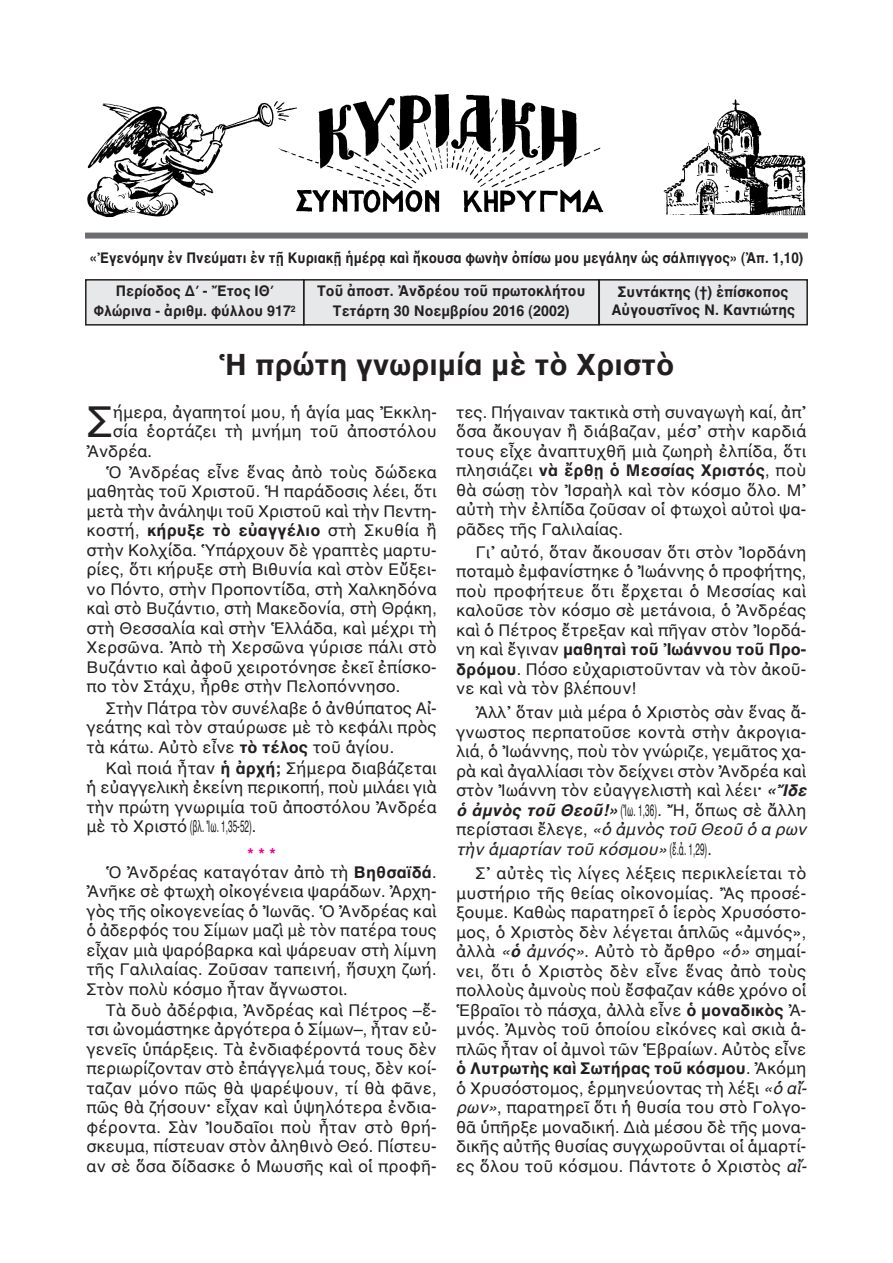
<style>
.page{position:relative;width:893px;height:1263px;background:#fff}
.page>*{position:absolute;margin:0;border:0;box-sizing:border-box;transform-origin:0 0}
.t1{font:43.5px "AL Helvetica";color:#231f20}
.t2{font:700 30px "AL Helvetica";color:#231f20}
.t3{font:16.5px/19.5px "AL Helvetica";color:#231f20;text-align:justify}
.t4{font:700 15px/19.5px "AL Helvetica";color:#231f20;text-align:center;scale:.95 1}
.t5{font:700 15px "AL Helvetica";color:#231f20;scale:.9 1}
.s1{font-weight:700}
.s2{font-weight:700;color:#ed028c}
.s3{font-weight:700;font-style:italic}
.s4{font-style:italic}
</style>
<div class="page">
<div style="left:304px;top:280px;width:295px;height:45px;background:#e7e8e9"></div>
<div style="left:303px;top:279px;width:297px;height:47px;border:2px solid #231f20"></div>
<div style="left:87px;top:281px;width:216px;height:43px;background:#e7e8e9"></div>
<div style="left:85px;top:279px;width:219px;height:47px;border:2px solid #231f20"></div>
<div style="left:600px;top:281px;width:206px;height:43px;background:#e7e8e9"></div>
<div style="left:598px;top:279px;width:210px;height:46px;border:2px solid #231f20"></div>
<div style="left:85px;top:233px;width:723px;height:6px;background:#6c6d70"></div>
<img style="left:87px;top:94px;width:719px;height:124px">
<p class="t5" style="left:90px;top:249px;width:794px">«Ἐγενόμην ἐν Πνεύματι ἐν τῇ Κυριακῇ ἡμέρᾳ καὶ ἤκουσα φωνὴν ὀπίσω μου μεγάλην ὡς σάλπιγγος» (Ἀπ. 1,10)</p>
<p class="t4" style="left:317px;top:281px;width:284px">Τοῦ ἀποστ. Ἀνδρέου τοῦ πρωτοκλήτου<br>Τετάρτη 30 Νοεμβρίου 2016 (2002)</p>
<p class="t4" style="left:94px;top:281px;width:214px">Περίοδος Δ΄ - Ἔτος ΙΘ΄<br>Φλώρινα - ἀριθμ. φύλλου 917<sup>2</sup></p>
<p class="t4" style="left:611px;top:283px;width:195px;line-height:18px">Συντάκτης (†) ἐπίσκοπος<br>Αὐγουστῖνος Ν. Καντιώτης</p>
<h2 class="t2" style="left:218px;top:346px;width:458px">Ἡ πρώτη γνωριμία μὲ τὸ Χριστὸ</h2>
<h1 class="t1" style="left:87px;top:396px;width:28px">Σ</h1>
<p class="t3" style="left:113px;top:402px;width:325px">ήμερα, ἀγαπητοί μου, ἡ ἁγία μας Ἐκκλη-</p>
<p class="t3" style="left:113px;top:421px;width:325px">σία ἑορτάζει τὴ μνήμη τοῦ ἀποστόλου</p>
<p class="t3" style="left:87px;top:441px;width:67px">Ἀνδρέα.</p>
<p class="t3" style="left:87px;top:462px;width:352px;text-indent:19px">Ὁ Ἀνδρέας εἶνε ἕνας ἀπὸ τοὺς δώδεκα μαθητὰς τοῦ Χριστοῦ. Ἡ παράδοσις λέει, ὅτι μετὰ τὴν ἀνάληψι τοῦ Χριστοῦ καὶ τὴν Πεντη&shy;κοστή, <span class="s1">κήρυξε τὸ εὐαγγέλιο</span> στὴ Σκυθία ἢ στὴν Κολχίδα. Ὑπάρχουν δὲ γραπτὲς μαρτυ&shy;ρίες, ὅτι κήρυξε στὴ Βιθυνία καὶ στὸν Εὔξει&shy;νο Πόντο, στὴν Προποντίδα, στὴ Χαλκηδόνα καὶ στὸ Βυζάντιο, στὴ Μακεδονία, στὴ Θρᾴκη, στὴ Θεσσαλία καὶ στὴν Ἑλλάδα, καὶ μέχρι τὴ Χερσῶνα. Ἀπὸ τὴ Χερσῶνα γύρισε πάλι στὸ Βυζάντιο καὶ ἀφοῦ χειροτόνησε ἐκεῖ ἐπίσκο&shy;πο τὸν Στάχυ, ἦρθε στὴν Πελοπόννησο.</p>
<p class="t3" style="left:87px;top:698px;width:352px;text-indent:19px">Στὴν Πάτρα τὸν συνέλαβε ὁ ἀνθύπατος Αἰ&shy;γεάτης καὶ τὸν σταύρωσε μὲ τὸ κεφάλι πρὸς τὰ κάτω. Αὐτὸ εἶνε <span class="s1">τὸ τέλος</span> τοῦ ἁγίου.</p>
<p class="t3" style="left:87px;top:758px;width:352px;text-indent:19px">Καὶ ποιά ἦταν <span class="s1">ἡ ἀρχή;</span> Σήμερα διαβάζεται ἡ εὐαγγελικὴ ἐκείνη περικοπή, ποὺ μιλάει γιὰ τὴν πρώτη γνωριμία τοῦ ἀποστόλου Ἀνδρέα μὲ τὸ Χριστό(βλ. Ἰω. 1,35-52).</p>
<p class="t3" style="left:106px;top:846px;width:332px;line-height:17.2px;text-indent:142px"><span class="s2">***<br></span>Ὁ Ἀνδρέας καταγόταν ἀπὸ τὴ <span class="s1">Βηθσαϊδά</span>.</p>
<p class="t3" style="left:87px;top:881px;width:352px">Ἀνῆκε σὲ φτωχὴ οἰκογένεια ψαράδων. Ἀρχη&shy;γὸς τῆς οἰκογενείας ὁ Ἰωνᾶς. Ὁ Ἀνδρέας καὶ ὁ ἀδερφός του Σίμων μαζὶ μὲ τὸν πατέρα τους εἶχαν μιὰ ψαρόβαρκα καὶ ψάρευαν στὴ λίμνη τῆς Γαλιλαίας. Ζοῦσαν ταπεινή, ἥσυχη ζωή.<br>Στὸν πολὺ κόσμο ἦταν ἄγνωστοι.</p>
<p class="t3" style="left:87px;top:1000px;width:352px;text-indent:19px">Τὰ δυὸ ἀδέρφια, Ἀνδρέας καὶ Πέτρος –ἔ&shy;τσι ὠνομάστηκε ἀργότερα ὁ Σίμων–, ἦταν εὐ&shy;γενεῖς ὑπάρξεις. Τὰ ἐνδιαφέροντά τους δὲν περιωρίζονταν στὸ ἐπάγγελμά τους, δὲν κοί&shy;ταζαν μόνο πῶς θὰ ψαρέψουν, τί θὰ φᾶνε, πῶς θὰ ζήσουν<span class="s1">·</span> εἶχαν καὶ ὑψηλότερα ἐνδια&shy;φέροντα. Σὰν Ἰουδαῖοι ποὺ ἦταν στὸ θρή&shy;σκευμα, πίστευαν στὸν ἀληθινὸ Θεό. Πίστευ&shy;αν σὲ ὅσα δίδασκε ὁ Μωυσῆς καὶ οἱ προφῆ-</p>
<p class="t3" style="left:456px;top:402px;width:352px">τες. Πήγαιναν τακτικὰ στὴ συναγωγὴ καί, ἀπ᾿ ὅσα ἄκουγαν ἢ διάβαζαν, μέσ᾿ στὴν καρδιά τους εἶχε ἀναπτυχθῆ μιὰ ζωηρὴ ἐλπίδα, ὅτι πλησιάζει <span class="s1">νὰ ἔρθῃ ὁ Μεσσίας Χριστός</span>, ποὺ θὰ σώσῃ τὸν Ἰσραὴλ καὶ τὸν κόσμο ὅλο. Μ᾿ αὐτὴ τὴν ἐλπίδα ζοῦσαν οἱ φτωχοὶ αὐτοὶ ψα&shy;ρᾶδες τῆς Γαλιλαίας.</p>
<p class="t3" style="left:456px;top:542px;width:352px;text-indent:19px">Γι᾿ αὐτό, ὅταν ἄκουσαν ὅτι στὸν Ἰορδάνη ποταμὸ ἐμφανίστηκε ὁ Ἰωάννης ὁ προφήτης, ποὺ προφήτευε ὅτι ἔρχεται ὁ Μεσσίας καὶ καλοῦσε τὸν κόσμο σὲ μετάνοια, ὁ Ἀνδρέας καὶ ὁ Πέτρος ἔτρεξαν καὶ πῆγαν στὸν Ἰορδά&shy;νη καὶ ἔγιναν <span class="s1">μαθηταὶ τοῦ Ἰωάννου τοῦ Προ&shy;δρόμου</span>. Πόσο εὐχαριστοῦνταν νὰ τὸν ἀκοῦ&shy;νε καὶ νὰ τὸν βλέπουν!</p>
<p class="t3" style="left:456px;top:703px;width:352px;text-indent:19px">Ἀλλ᾿ ὅταν μιὰ μέρα ὁ Χριστὸς σὰν ἕνας ἄ&shy;γνωστος περπατοῦσε κοντὰ στὴν ἀκρογια&shy;λιά, ὁ Ἰωάννης, ποὺ τὸν γνώριζε, γεμᾶτος χα&shy;ρὰ καὶ ἀγαλλίασι τὸν δείχνει στὸν Ἀνδρέα καὶ στὸν Ἰωάννη τὸν εὐαγγελιστὴ καὶ λέει<span class="s1">·</span> <span class="s3">«Ἴδε ὁ ἀμνὸς τοῦ Θεοῦ!»</span> (Ἰω. 1,36). Ἤ, ὅπως σὲ ἄλλη περίστασι ἔλεγε, <span class="s4">«ὁ ἀμνὸς τοῦ Θεοῦ ὁ α ρων τὴν ἁμαρτίαν τοῦ κόσμου»</span>(ἔ.ἀ. 1,29).</p>
<p class="t3" style="left:456px;top:863px;width:352px;text-indent:19px">Σ᾿ αὐτὲς τὶς λίγες λέξεις περικλείεται τὸ μυστήριο τῆς θείας οἰκονομίας. Ἂς προσέ&shy;ξουμε. Καθὼς παρατηρεῖ ὁ ἱερὸς Χρυσόστο&shy;μος, ὁ Χριστὸς δὲν λέγεται ἁπλῶς «ἀμνός», ἀλλὰ <span class="s4">«</span><span class="s3">ὁ</span> <span class="s4">ἀμνός»</span>. Αὐτὸ τὸ ἄρθρο <span class="s4">«ὁ»</span> σημαί&shy;νει, ὅτι ὁ Χριστὸς δὲν εἶνε ἕνας ἀπὸ τοὺς πολλοὺς ἀμνοὺς ποὺ ἔσφαζαν κάθε χρόνο οἱ Ἑβραῖοι τὸ πάσχα, ἀλλὰ εἶνε <span class="s1">ὁ μοναδικὸς</span> Ἀ&shy;μνός. Ἀμνὸς τοῦ ὁποίου εἰκόνες καὶ σκιὰ ἁ&shy;πλῶς ἦταν οἱ ἀμνοὶ τῶν Ἑβραίων. Αὐτὸς εἶνε <span class="s1">ὁ Λυτρωτὴς καὶ Σωτήρας τοῦ κόσμου</span>. Ἀκόμη ὁ Χρυσόστομος, ἑρμηνεύοντας τὴ λέξι <span class="s4">«ὁ αἴ&shy;ρων»</span>, παρατηρεῖ ὅτι ἡ θυσία του στὸ Γολγο&shy;θᾶ ὑπῆρξε μοναδική. Διὰ μέσου δὲ τῆς μονα&shy;δικῆς αὐτῆς θυσίας συγχωροῦνται οἱ ἁμαρτί&shy;ες ὅλου τοῦ κόσμου. Πάντοτε ὁ Χριστὸς <span class="s4">αἴ-</span></p>
</div>
